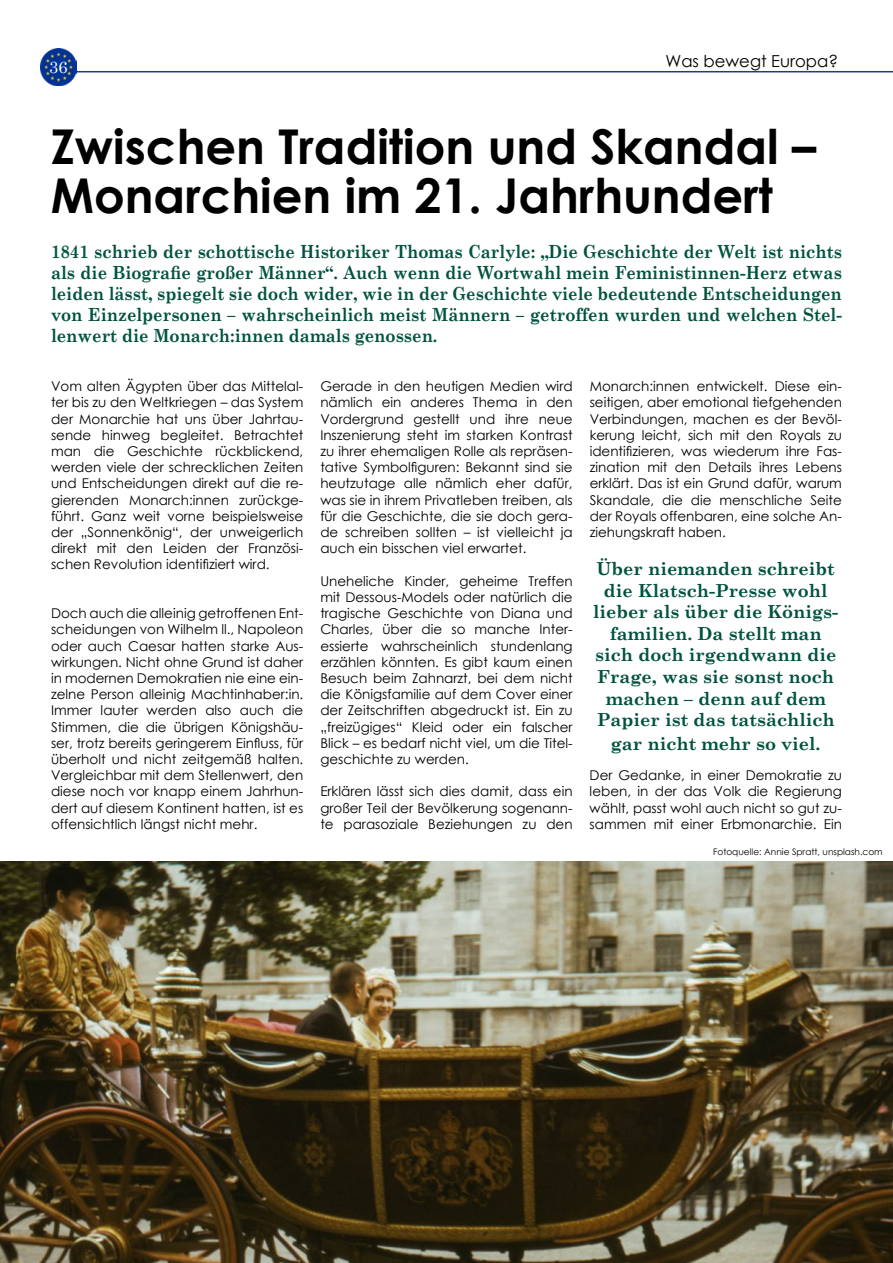
<style>
.page{position:relative;width:893px;height:1263px;background:#fff}
.page>*{position:absolute;margin:0;border:0;box-sizing:border-box;transform-origin:0 0}
.t1{font:700 48px/48.6px "Century Gothic";color:#000}
.t2{font:700 18.15px/21px "Century Schoolbook";color:#005340;text-align:justify;scale:.91 1}
.t3{font:700 18px/21.6px "Century Schoolbook";color:#005340;text-align:center}
.t4{font:16.5px "Century Gothic";color:#000}
.t5{font:16.5px "Century Schoolbook";color:#fff}
.t6{font:13.5px/16.2px "Century Gothic";color:#000;text-align:justify}
.t7{font:9px "Century Gothic";color:#000}
</style>
<div class="page">
<hr style="left:67px;top:71px;width:826px;height:1px;background:#243887">
<img style="left:40px;top:49px;width:37px;height:36px">
<img style="left:0;top:861px;width:893px;height:402px">
<p class="t5" style="left:49px;top:53px;width:20px">36</p>
<p class="t4" style="left:665px;top:50px;width:174px">Was bewegt Europa?</p>
<h1 class="t1" style="left:51px;top:121px;width:767px">Zwischen Tradition und Skandal –<br>Monarchien im 21. Jahrhundert</h1>
<p class="t2" style="left:51px;top:240px;width:871px">1841 schrieb der schottische Historiker Thomas Carlyle: „Die Geschichte der Welt ist nichts als die Biografie großer Männer“. Auch wenn die Wortwahl mein Feministinnen-Herz etwas leiden lässt, spiegelt sie doch wider, wie in der Geschichte viele bedeutende Entscheidungen von Einzelpersonen – wahrscheinlich meist Männern – getroffen wurden und welchen Stel&shy;lenwert die Monarch:innen damals genossen.</p>
<p class="t6" style="left:51px;top:378px;width:254px">Vom alten Ägypten über das Mittelal&shy;ter bis zu den Weltkriegen – das System der Monarchie hat uns über Jahrtau&shy;sende hinweg begleitet. Betrachtet man die Geschichte rückblickend, werden viele der schrecklichen Zeiten und Entscheidungen direkt auf die re&shy;gierenden Monarch:innen zurückge&shy;führt. Ganz weit vorne beispielsweise der „Sonnenkönig“, der unweigerlich direkt mit den Leiden der Französi&shy;schen Revolution identifiziert wird.</p>
<p class="t6" style="left:51px;top:605px;width:254px">Doch auch die alleinig getroffenen Ent&shy;scheidungen von Wilhelm ll., Napoleon oder auch Caesar hatten starke Aus&shy;wirkungen. Nicht ohne Grund ist daher in modernen Demokratien nie eine ein&shy;zelne Person alleinig Machtinhaber:in.<br>Immer lauter werden also auch die Stimmen, die die übrigen Königshäu&shy;ser, trotz bereits geringerem Einfluss, für überholt und nicht zeitgemäß halten.<br>Vergleichbar mit dem Stellenwert, den diese noch vor knapp einem Jahrhun&shy;dert auf diesem Kontinent hatten, ist es offensichtlich längst nicht mehr.</p>
<p class="t6" style="left:320px;top:378px;width:254px">Gerade in den heutigen Medien wird nämlich ein anderes Thema in den Vordergrund gestellt und ihre neue Inszenierung steht im starken Kontrast zu ihrer ehemaligen Rolle als repräsen&shy;tative Symbolfiguren: Bekannt sind sie heutzutage alle nämlich eher dafür, was sie in ihrem Privatleben treiben, als für die Geschichte, die sie doch gera&shy;de schreiben sollten – ist vielleicht ja auch ein bisschen viel erwartet.</p>
<p class="t6" style="left:320px;top:572px;width:254px">Uneheliche Kinder, geheime Treffen mit Dessous-Models oder natürlich die tragische Geschichte von Diana und Charles, über die so manche Inter&shy;essierte wahrscheinlich stundenlang erzählen könnten. Es gibt kaum einen Besuch beim Zahnarzt, bei dem nicht die Königsfamilie auf dem Cover einer der Zeitschriften abgedruckt ist. Ein zu „freizügiges“ Kleid oder ein falscher Blick – es bedarf nicht viel, um die Titel&shy;geschichte zu werden.</p>
<p class="t6" style="left:320px;top:783px;width:254px">Erklären lässt sich dies damit, dass ein großer Teil der Bevölkerung sogenann&shy;te parasoziale Beziehungen zu den</p>
<p class="t6" style="left:590px;top:378px;width:254px">Monarch:innen entwickelt. Diese ein&shy;seitigen, aber emotional tiefgehenden Verbindungen, machen es der Bevöl&shy;kerung leicht, sich mit den Royals zu identifizieren, was wiederum ihre Fas&shy;zination mit den Details ihres Lebens erklärt. Das ist ein Grund dafür, warum Skandale, die die menschliche Seite der Royals offenbaren, eine solche An&shy;ziehungskraft haben.</p>
<h3 class="t3" style="left:593px;top:557px;width:246px">Über niemanden schreibt die Klatsch-Presse wohl lieber als über die Königs&shy;familien. Da stellt man sich doch irgendwann die<br>Frage, was sie sonst noch machen – denn auf dem<br>Papier ist das tatsächlich</h3>
<h3 class="t3" style="left:611px;top:731px;width:211px">gar nicht mehr so viel.</h3>
<p class="t6" style="left:590px;top:767px;width:254px">Der Gedanke, in einer Demokratie zu leben, in der das Volk die Regierung wählt, passt wohl auch nicht so gut zu&shy;sammen mit einer Erbmonarchie. Ein</p>
<p class="t7" style="left:713px;top:845px;width:171px">Fotoquelle: Annie Spratt, unsplash.com</p>
</div>
